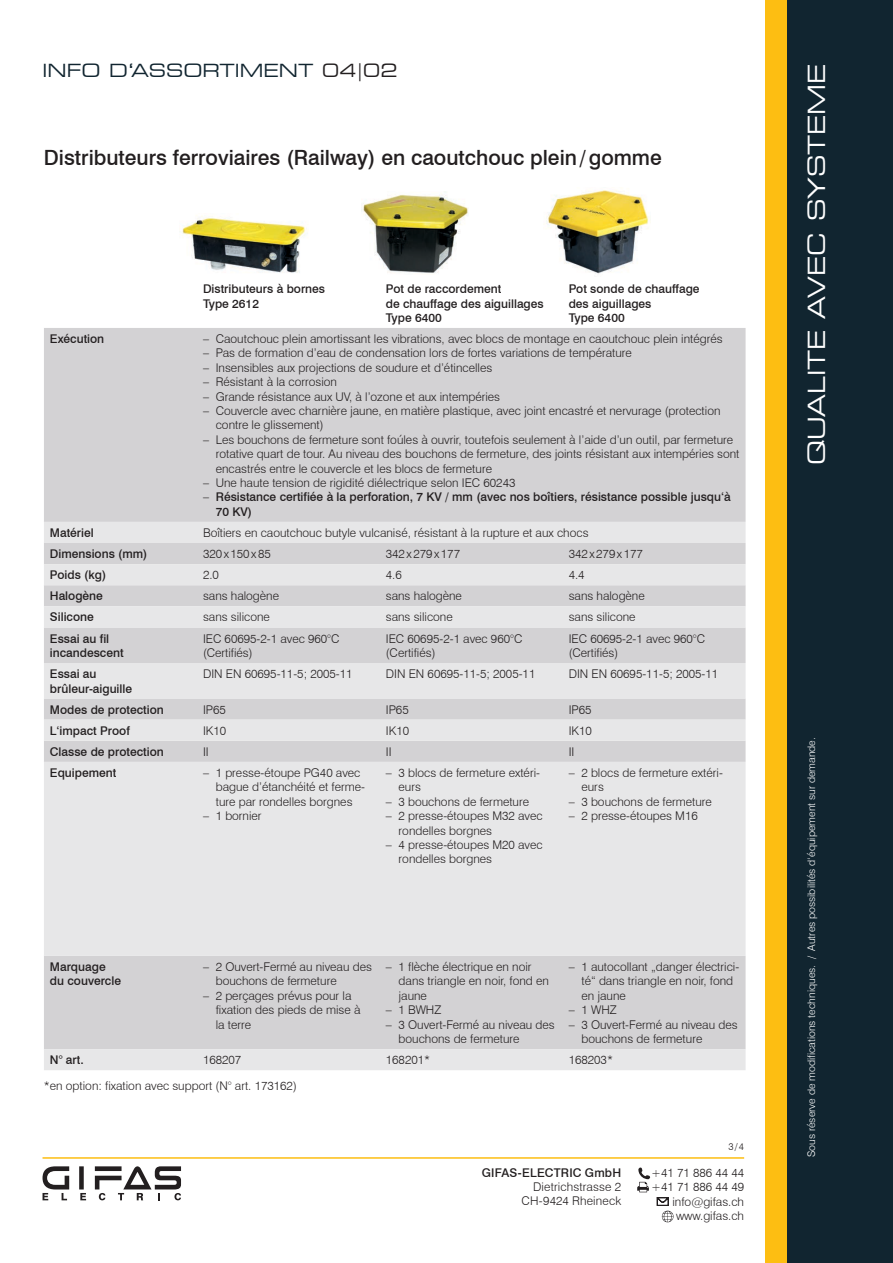
<style>
.page{position:relative;width:893px;height:1263px;background:#fff}
.page>*{position:absolute;margin:0;border:0;box-sizing:border-box;transform-origin:0 0}
.t1{font:expanded 23.55px "Square 721 BT";color:#fff}
.t2{font:500 21px "Swiss 721 BT";color:#231f20}
.t3{font:expanded 18px "Square 721 BT";color:#112530}
.t4{font:300 12px/14.4px "Swiss 721 BT";color:#231f20}
.t5{font:500 12px/14.4px "Swiss 721 BT";color:#231f20}
.t6{font:300 10.5px "Swiss 721 BT";color:#fff}
.t7{font:300 9.75px "Swiss 721 BT";color:#231f20}
.s1{color:#231f20}
.s2{font-weight:300}
</style>
<div class="page">
<div style="left:787px;top:0;width:106px;height:1263px;background:#112530"></div>
<div style="left:765px;top:0;width:22px;height:1263px;background:#fdbe12"></div>
<div style="left:79px;top:1166px;width:5px;height:23px;background:#231f20"></div>
<svg style="left:43px;top:1166px;width:26px;height:34px"></svg>
<svg style="left:80px;top:1193px;width:6px;height:7px"></svg>
<svg style="left:95px;top:1166px;width:86px;height:34px"></svg>
<hr style="left:43px;top:1157px;width:701px;height:2px;background:#fdbe12">
<img style="left:361px;top:191px;width:107px;height:82px">
<img style="left:547px;top:190px;width:104px;height:84px">
<img style="left:182px;top:215px;width:126px;height:58px">
<svg style="left:637px;top:1167px;width:13px;height:25px"></svg>
<svg style="left:657px;top:1197px;width:16px;height:25px"></svg>
<div style="left:44px;top:328px;width:702px;height:194px;background:#d3d2d4"></div>
<svg style="left:44px;top:522px;width:702px;height:548px;background:#dfdee0"></svg>
<h3 class="t3" style="left:43px;top:60px;width:356px">INFO D‘ASSORTIMENT <span class="s1">04|02</span></h3>
<h1 class="t1" style="left:803px;top:465px;width:403px;rotate:-90deg">QUALITE AVEC SYSTEME</h1>
<h2 class="t2" style="left:44px;top:145px;width:619px">Distributeurs ferroviaires (Railway) en caoutchouc plein/gomme</h2>
<p class="t5" style="left:203px;top:282px;width:124px">Distributeurs à bornes<br>Type 2612</p>
<p class="t5" style="left:386px;top:282px;width:159px">Pot de raccordement<br>de chauffage des aiguillages<br>Type 6400</p>
<p class="t5" style="left:569px;top:282px;width:132px">Pot sonde de chauffage des aiguillages<br>Type 6400</p>
<p class="t5" style="left:50px;top:331px;width:56px">Exécution</p>
<p class="t4" style="left:203px;top:331px;width:521px">– Caoutchouc plein amortissant les vibrations, avec blocs de montage en caoutchouc plein intégrés</p>
<p class="t4" style="left:203px;top:346px;width:430px">– Pas de formation d’eau de condensation lors de fortes variations de température</p>
<p class="t4" style="left:203px;top:360px;width:291px">– Insensibles aux projections de soudure et d’étincelles</p>
<p class="t4" style="left:203px;top:375px;width:135px">– Résistant à la corrosion</p>
<p class="t4" style="left:203px;top:389px;width:299px">– Grande résistance aux UV, à l’ozone et aux intempéries</p>
<p class="t4" style="left:216px;top:403px;width:506px;text-indent:-13px">– Couvercle avec charnière jaune, en matière plastique, avec joint encastré et nervurage (protection contre le glissement)</p>
<p class="t4" style="left:216px;top:432px;width:525px;text-indent:-13px">– Les bouchons de fermeture sont foúles à ouvrir, toutefois seulement à l’aide d’un outil, par fermeture rotative quart de tour. Au niveau des bouchons de fermeture, des joints résistant aux intempéries sont encastrés entre le couvercle et les blocs de fermeture</p>
<p class="t4" style="left:203px;top:475px;width:314px">– Une haute tension de rigidité diélectrique selon IEC 60243</p>
<p class="t5" style="left:216px;top:490px;width:516px;text-indent:-13px"><span class="s2">–</span> Résistance certifiée à la perforation, 7 KV / mm (avec nos boîtiers, résistance possible jusqu‘à<br>70 KV)</p>
<p class="t5" style="left:50px;top:525px;width:45px">Matériel</p>
<p class="t4" style="left:203px;top:525px;width:387px">Boîtiers en caoutchouc butyle vulcanisé, résistant à la rupture et aux chocs</p>
<p class="t5" style="left:50px;top:546px;width:99px">Dimensions (mm)</p>
<p class="t4" style="left:203px;top:546px;width:69px">320x150x85</p>
<p class="t4" style="left:386px;top:546px;width:76px">342x279x177</p>
<p class="t4" style="left:569px;top:546px;width:76px">342x279x177</p>
<p class="t5" style="left:50px;top:568px;width:58px">Poids (kg)</p>
<p class="t4" style="left:203px;top:568px;width:17px">2.0</p>
<p class="t4" style="left:386px;top:568px;width:17px">4.6</p>
<p class="t4" style="left:569px;top:568px;width:17px">4.4</p>
<p class="t5" style="left:50px;top:589px;width:55px">Halogène</p>
<p class="t4" style="left:203px;top:589px;width:78px">sans halogène</p>
<p class="t4" style="left:386px;top:589px;width:78px">sans halogène</p>
<p class="t4" style="left:569px;top:589px;width:78px">sans halogène</p>
<p class="t5" style="left:50px;top:610px;width:45px">Silicone</p>
<p class="t4" style="left:203px;top:610px;width:68px">sans silicone</p>
<p class="t4" style="left:386px;top:610px;width:68px">sans silicone</p>
<p class="t4" style="left:569px;top:610px;width:68px">sans silicone</p>
<p class="t5" style="left:50px;top:631px;width:75px">Essai au fil incandescent</p>
<p class="t4" style="left:203px;top:631px;width:138px">IEC 60695-2-1 avec 960°C (Certifiés)</p>
<p class="t4" style="left:386px;top:631px;width:138px">IEC 60695-2-1 avec 960°C (Certifiés)</p>
<p class="t4" style="left:569px;top:631px;width:138px">IEC 60695-2-1 avec 960°C (Certifiés)</p>
<p class="t5" style="left:50px;top:666px;width:84px">Essai au brûleur-aiguille</p>
<p class="t4" style="left:203px;top:666px;width:151px">DIN EN 60695-11-5; 2005-11</p>
<p class="t4" style="left:386px;top:666px;width:151px">DIN EN 60695-11-5; 2005-11</p>
<p class="t4" style="left:569px;top:666px;width:151px">DIN EN 60695-11-5; 2005-11</p>
<p class="t5" style="left:50px;top:702px;width:115px">Modes de protection</p>
<p class="t4" style="left:203px;top:702px;width:24px">IP65</p>
<p class="t4" style="left:386px;top:702px;width:24px">IP65</p>
<p class="t4" style="left:569px;top:702px;width:24px">IP65</p>
<p class="t5" style="left:50px;top:723px;width:81px">L‘impact Proof</p>
<p class="t4" style="left:203px;top:723px;width:25px">IK10</p>
<p class="t4" style="left:386px;top:723px;width:25px">IK10</p>
<p class="t4" style="left:569px;top:723px;width:25px">IK10</p>
<p class="t5" style="left:50px;top:744px;width:115px">Classe de protection</p>
<p class="t4" style="left:203px;top:744px;width:7px">II</p>
<p class="t4" style="left:386px;top:744px;width:7px">II</p>
<p class="t4" style="left:569px;top:744px;width:7px">II</p>
<p class="t5" style="left:50px;top:765px;width:68px">Equipement</p>
<p class="t4" style="left:216px;top:765px;width:151px;text-indent:-13px">– 1 presse-étoupe PG40 avec bague d’étanchéité et ferme&shy;ture par rondelles borgnes</p>
<p class="t4" style="left:203px;top:809px;width:60px">– 1 bornier</p>
<p class="t6" style="left:805px;top:1157px;width:421px;rotate:-90deg">Sous réserve de modifications techniques. / Autres possibilités d‘équipement sur demande.</p>
<p class="t4" style="left:399px;top:765px;width:143px;text-indent:-13px">– 3 blocs de fermeture extéri&shy;eurs</p>
<p class="t4" style="left:386px;top:794px;width:145px">– 3 bouchons de fermeture</p>
<p class="t4" style="left:399px;top:809px;width:146px;text-indent:-13px">– 2 presse-étoupes M32 avec rondelles borgnes</p>
<p class="t4" style="left:399px;top:837px;width:146px;text-indent:-13px">– 4 presse-étoupes M20 avec rondelles borgnes</p>
<p class="t4" style="left:581px;top:765px;width:143px;text-indent:-13px">– 2 blocs de fermeture extéri&shy;eurs</p>
<p class="t4" style="left:569px;top:794px;width:145px">– 3 bouchons de fermeture</p>
<p class="t4" style="left:569px;top:809px;width:131px">– 2 presse-étoupes M16</p>
<p class="t5" style="left:50px;top:959px;width:73px">Marquage du couvercle</p>
<p class="t4" style="left:216px;top:959px;width:158px;text-indent:-13px">– 2 Ouvert-Fermé au niveau des bouchons de fermeture</p>
<p class="t4" style="left:216px;top:988px;width:146px;text-indent:-13px">– 2 perçages prévus pour la fixation des pieds de mise à la terre</p>
<p class="t4" style="left:399px;top:959px;width:152px;text-indent:-13px">– 1 flèche électrique en noir dans triangle en noir, fond en jaune</p>
<p class="t4" style="left:386px;top:1002px;width:57px">– 1 BWHZ</p>
<p class="t4" style="left:399px;top:1017px;width:158px;text-indent:-13px">– 3 Ouvert-Fermé au niveau des bouchons de fermeture</p>
<p class="t4" style="left:581px;top:959px;width:159px;text-indent:-13px">– 1 autocollant „danger électrici&shy;té“ dans triangle en noir, fond en jaune</p>
<p class="t4" style="left:569px;top:1002px;width:49px">– 1 WHZ</p>
<p class="t4" style="left:581px;top:1017px;width:158px;text-indent:-13px">– 3 Ouvert-Fermé au niveau des bouchons de fermeture</p>
<p class="t5" style="left:50px;top:1053px;width:35px">N° art.</p>
<p class="t4" style="left:203px;top:1053px;width:40px">168207</p>
<p class="t4" style="left:386px;top:1053px;width:46px">168201*</p>
<p class="t4" style="left:569px;top:1053px;width:46px">168203*</p>
<p class="t4" style="left:44px;top:1079px;width:254px">*en option: fixation avec support (N° art. 173162)</p>
<p class="t7" style="left:728px;top:1140px;width:17px">3/4</p>
<p class="t5" style="left:482px;top:1165px;width:141px">GIFAS-ELECTRIC GmbH</p>
<p class="t4" style="left:521px;top:1179px;width:101px;text-align:right">Dietrichstrasse 2<br>CH-9424 Rheineck</p>
<p class="t4" style="left:651px;top:1165px;width:95px;text-align:right">+41 71 886 44 44 +41 71 886 44 49 info@gifas.ch www.gifas.ch</p>
</div>
